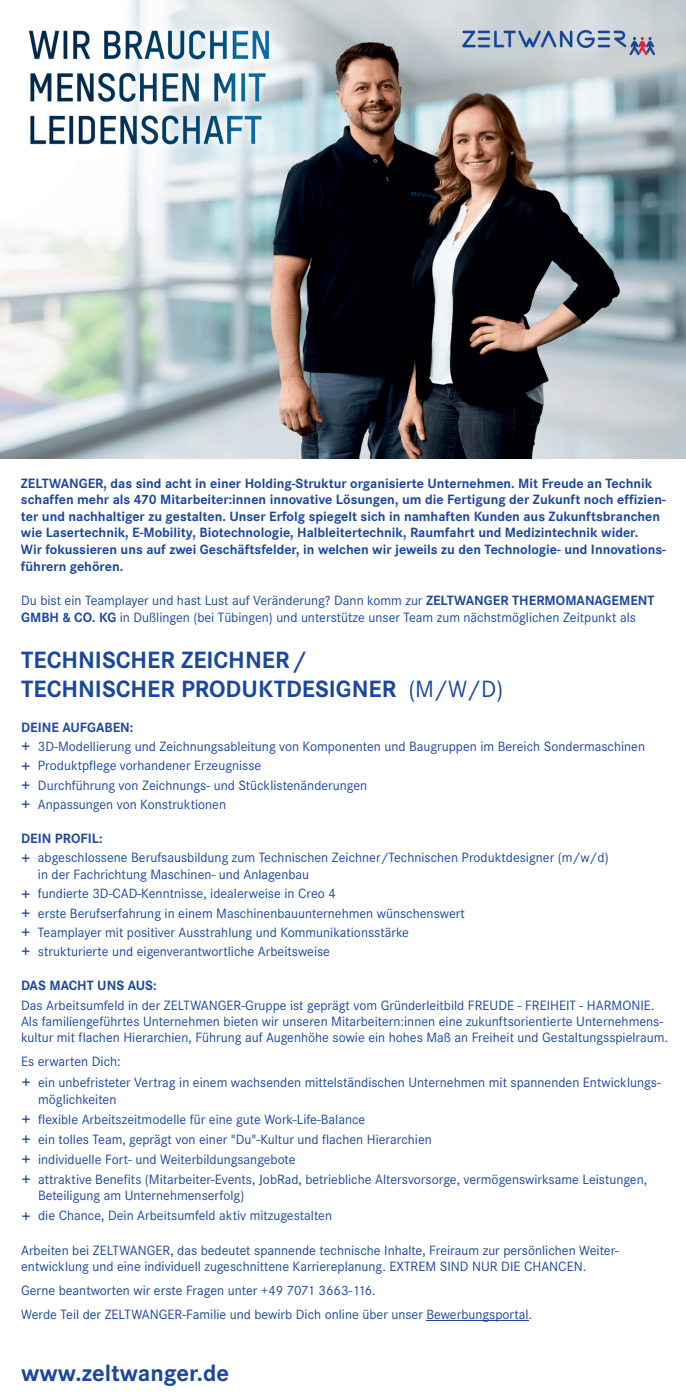
<style>
.page{position:relative;width:686px;height:1396px;background:#fff}
.page>*{position:absolute;margin:0;border:0;box-sizing:border-box;transform-origin:0 0}
.t1{font:700 24.5px/29.1px "Corporate S";color:#1b489e}
.t2{font:14px/19.2px "Corporate S";color:#1b489e}
.t3{font:700 14px/16.6px "Corporate S";color:#1b489e}
.s1{font-weight:700}
.s2{font-weight:400}
</style>
<div class="page">
<hr style="left:426px;top:1319px;width:102px;height:1px;background:#1b489e">
<img style="left:0;top:0;width:686px;height:459px">
<p class="t3" style="left:21px;top:476px;width:646px">ZELTWANGER, das sind acht in einer Holding-Struktur organisierte Unternehmen. Mit Freude an Technik schaffen mehr als 470 Mitarbeiter:innen innovative Lösungen, um die Fertigung der Zukunft noch effizien&shy;ter und nachhaltiger zu gestalten. Unser Erfolg spiegelt sich in namhaften Kunden aus Zukunftsbranchen wie Lasertechnik, E-Mobility, Biotechnologie, Halbleitertechnik, Raumfahrt und Medizintechnik wider.<br>Wir fokussieren uns auf zwei Geschäftsfelder, in welchen wir jeweils zu den Technologie- und Innovations&shy;führern gehören.</p>
<p class="t2" style="left:21px;top:594px;width:635px;line-height:16.6px">Du bist ein Teamplayer und hast Lust auf Veränderung? Dann komm zur <span class="s1">ZELTWANGER THERMOMANAGEMENT<br>GMBH &amp; CO. KG</span> in Dußlingen (bei Tübingen) und unterstütze unser Team zum nächstmöglichen Zeitpunkt als</p>
<h1 class="t1" style="left:21px;top:648px;width:484px">TECHNISCHER ZEICHNER/<br>TECHNISCHER PRODUKTDESIGNER <span class="s2">(M/W/D)</span></h1>
<p class="t3" style="left:21px;top:720px;width:114px">DEINE AUFGABEN:</p>
<p class="t2" style="left:38px;top:738px;width:608px">3D-Modellierung und Zeichnungsableitung von Komponenten und Baugruppen im Bereich Sondermaschinen Produktpflege vorhandener Erzeugnisse<br>Durchführung von Zeichnungs- und Stücklistenänderungen<br>Anpassungen von Konstruktionen</p>
<p class="t3" style="left:21px;top:831px;width:83px">DEIN PROFIL:</p>
<p class="t2" style="left:38px;top:851px;width:572px;line-height:16.8px">abgeschlossene Berufsausbildung zum Technischen Zeichner/Technischen Produktdesigner (m/w/d) in der Fachrichtung Maschinen- und Anlagenbau</p>
<p class="t2" style="left:38px;top:885px;width:428px">fundierte 3D-CAD-Kenntnisse, idealerweise in Creo 4<br>erste Berufserfahrung in einem Maschinenbauunternehmen wünschenswert Teamplayer mit positiver Ausstrahlung und Kommunikationsstärke strukturierte und eigenverantwortliche Arbeitsweise</p>
<p class="t3" style="left:21px;top:978px;width:137px">DAS MACHT UNS AUS:</p>
<p class="t2" style="left:21px;top:998px;width:648px;line-height:15.9px">Das Arbeitsumfeld in der ZELTWANGER-Gruppe ist geprägt vom Gründerleitbild FREUDE - FREIHEIT - HARMONIE.<br>Als familiengeführtes Unternehmen bieten wir unseren Mitarbeitern:innen eine zukunftsorientierte Unternehmens&shy;kultur mit flachen Hierarchien, Führung auf Augenhöhe sowie ein hohes Maß an Freiheit und Gestaltungsspielraum.</p>
<p class="t2" style="left:38px;top:1052px;width:624px;line-height:21px;text-indent:-17px">Es erwarten Dich:<br>ein unbefristeter Vertrag in einem wachsenden mittelständischen Unternehmen mit spannenden Entwicklungs-</p>
<p class="t2" style="left:38px;top:1090px;width:610px;line-height:19.9px">möglichkeiten<br>flexible Arbeitszeitmodelle für eine gute Work-Life-Balance<br>ein tolles Team, geprägt von einer "Du"-Kultur und flachen Hierarchien<br>individuelle Fort- und Weiterbildungsangebote<br>attraktive Benefits (Mitarbeiter-Events, JobRad, betriebliche Altersvorsorge, vermögenswirksame Leistungen,</p>
<p class="t2" style="left:38px;top:1187px;width:295px;line-height:19.9px">Beteiligung am Unternehmenserfolg)<br>die Chance, Dein Arbeitsumfeld aktiv mitzugestalten</p>
<p class="t2" style="left:21px;top:1243px;width:599px;line-height:15.9px">Arbeiten bei ZELTWANGER, das bedeutet spannende technische Inhalte, Freiraum zur persönlichen Weiter&shy;entwicklung und eine individuell zugeschnittene Karriereplanung. EXTREM SIND NUR DIE CHANCEN.</p>
<p class="t2" style="left:21px;top:1279px;width:512px;line-height:24px">Gerne beantworten wir erste Fragen unter +49 7071 3663-116.<br>Werde Teil der ZELTWANGER-Familie und bewirb Dich online über unser Bewerbungsportal.</p>
<h1 class="t1" style="left:21px;top:1360px;width:209px">www.zeltwanger.de</h1>
</div>
